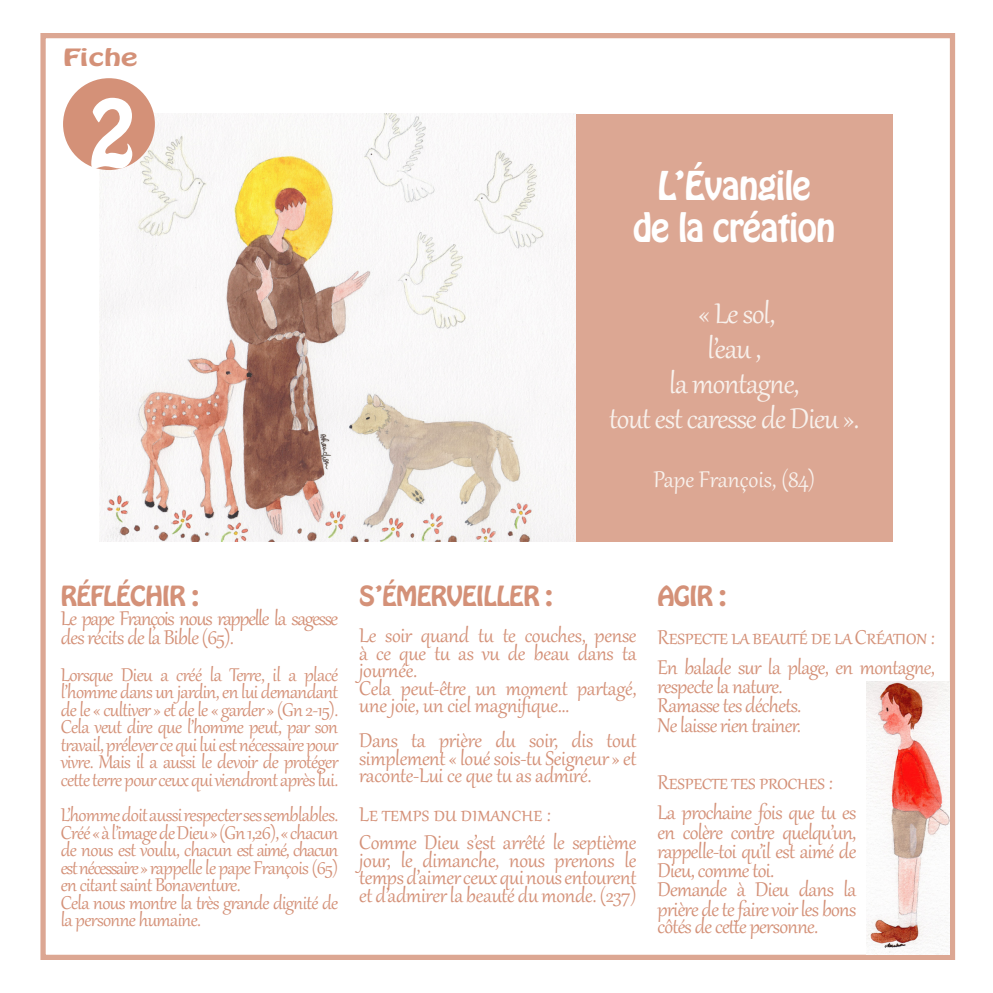
<style>
.page{position:relative;width:993px;height:993px;background:#fff}
.page>*{position:absolute;margin:0;border:0;box-sizing:border-box;transform-origin:0 0}
.t1{font:84px "Hobo Std";color:#fff}
.t2{font:35px "Gabriola";letter-spacing:-.025em;color:#f8f1ec}
.t3{font:35px "Hobo Std";letter-spacing:-.025em;color:#fff}
.t4{font:28px "Gabriola";color:#f8f1ec}
.t5{font:24.5px/17.5px "Gabriola";letter-spacing:-.025em;color:#d49178;text-align:justify}
.t6{font:24.5px/19.2px "Gabriola";letter-spacing:-.05em;color:#d49178}
.t7{font:24.5px "Hobo Std";letter-spacing:-.025em;color:#d49178}
.t8{font:24.5px "Gabriola";letter-spacing:.065em;color:#d49178}
.t9{font:22.75px/17.5px "Gabriola";letter-spacing:-.025em;color:#d49178;text-align:justify}
.t10{font:21px "Hobo Std";color:#d49178;scale:1.5 1}
</style>
<div class="page">
<div style="left:40px;top:33px;width:914px;height:926px;border:5px solid #d49178"></div>
<img style="left:99px;top:114px;width:476px;height:427px">
<div style="left:63px;top:78px;width:92px;height:92px;background:#d49178;border-radius:50%"></div>
<div style="left:575px;top:114px;width:317px;height:427px;background:#dca793"></div>
<img style="left:866px;top:681px;width:83px;height:272px">
<p class="t10" style="left:63px;top:43px;width:51px">Fiche</p>
<p class="t1" style="left:87px;top:75px;width:50px">2</p>
<p class="t3" style="left:657px;top:161px;width:155px">L’Évangile</p>
<p class="t3" style="left:633px;top:203px;width:204px">de la création</p>
<p class="t2" style="left:698px;top:290px;width:78px">« Le sol,</p>
<p class="t2" style="left:707px;top:325px;width:55px">l’eau ,</p>
<p class="t2" style="left:669px;top:360px;width:131px">la montagne,</p>
<p class="t2" style="left:609px;top:395px;width:251px">tout est caresse de Dieu ».</p>
<p class="t4" style="left:653px;top:461px;width:163px">Pape François, (84)</p>
<p class="t7" style="left:61px;top:578px;width:140px">RÉFLÉCHIR :</p>
<p class="t6" style="left:61px;top:606px;width:279px">Le pape François nous rappelle la sagesse des récits de la Bible (65).</p>
<p class="t9" style="left:61px;top:664px;width:279px">Lorsque Dieu a créé la Terre, il a placé l’homme dans un jardin, en lui demandant de le « cultiver » et de le « garder » (Gn 2-15).<br>Cela veut dire que l’homme peut, par son travail, prélever ce qui lui est nécessaire pour vivre. Mais il a aussi le devoir de protéger cette terre pour ceux qui viendront après lui.</p>
<p class="t9" style="left:61px;top:804px;width:279px">L’homme doit aussi respecter ses semblables.<br>Créé « à l’image de Dieu » (Gn 1,26), « chacun de nous est voulu, chacun est aimé, chacun est nécessaire » rappelle le pape François (65) en citant saint Bonaventure.</p>
<p class="t9" style="left:61px;top:891px;width:279px">Cela nous montre la très grande dignité de la personne humaine.</p>
<p class="t7" style="left:359px;top:578px;width:195px">S’ÉMERVEILLER :</p>
<p class="t5" style="left:359px;top:625px;width:279px">Le soir quand tu te couches, pense à ce que tu as vu de beau dans ta journée.</p>
<p class="t5" style="left:359px;top:677px;width:279px">Cela peut-être un moment partagé, une joie, un ciel magnifique…</p>
<p class="t5" style="left:359px;top:730px;width:279px">Dans ta prière du soir, dis tout simplement « loué sois-tu Seigneur » et raconte-Lui ce que tu as admiré.</p>
<p class="t5" style="left:359px;top:803px;width:193px">Le temps du dimanche :</p>
<p class="t5" style="left:359px;top:831px;width:279px">Comme Dieu s’est arrêté le septième jour, le dimanche, nous prenons le temps d’aimer ceux qui nous entourent et d’admirer la beauté du monde. (237)</p>
<p class="t7" style="left:657px;top:578px;width:70px">AGIR :</p>
<p class="t8" style="left:657px;top:621px;width:279px">Respecte la beauté de la Création :</p>
<p class="t5" style="left:657px;top:655px;width:279px;line-height:19.2px">En balade sur la plage, en montagne, respecte la nature.</p>
<p class="t5" style="left:657px;top:695px;width:145px">Ramasse tes déchets.</p>
<p class="t5" style="left:657px;top:714px;width:145px">Ne laisse rien trainer.</p>
<p class="t5" style="left:657px;top:772px;width:177px">Respecte tes proches :</p>
<p class="t5" style="left:657px;top:800px;width:200px;line-height:19.2px">La prochaine fois que tu es en colère contre quelqu’un, rappelle-toi qu’il est aimé de Dieu, comme toi.</p>
<p class="t5" style="left:657px;top:878px;width:200px;line-height:18.4px">Demande à Dieu dans la prière de te faire voir les bons côtés de cette personne.</p>
</div>
